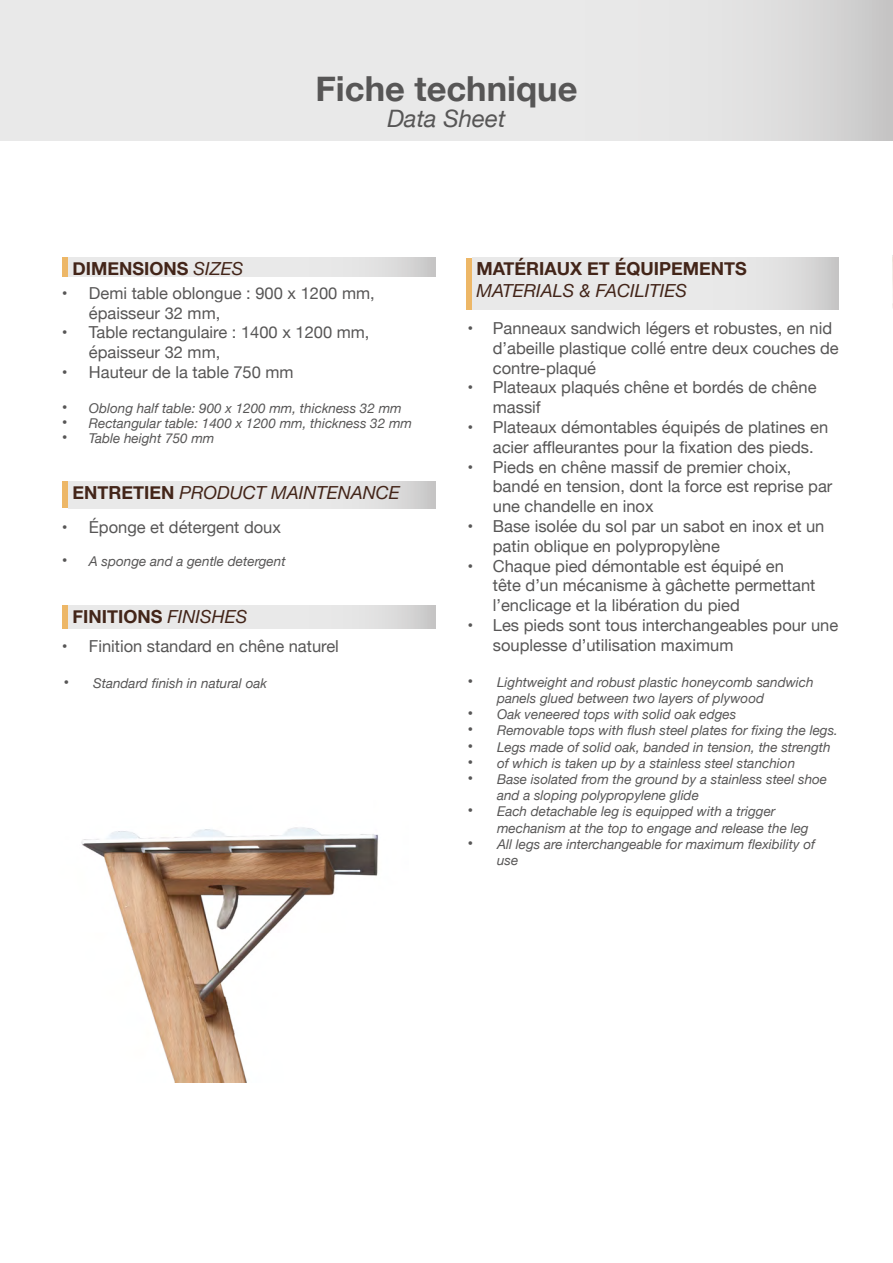
<style>
.page{position:relative;width:893px;height:1263px;background:#fff}
.page>*{position:absolute;margin:0;border:0;box-sizing:border-box;transform-origin:0 0}
.Titre_chariot_Fr___En{font:700 34.5px "Helvetica Neue";color:#575656}
.Titre_chariot_Fr___En-2{font:italic 24px "Helvetica Neue";color:#575656}
.Titres_marron_FR_EN{font:700 18px/21.6px "Helvetica Neue";color:#432519}
.Titres_marron_FR_EN-2{font:italic 18px "Helvetica Neue";color:#432519}
.t1{font:16.5px/19.8px "Helvetica Neue";color:#575656}
.t2{font:italic 13.5px/16.2px "Helvetica Neue";color:#575656}
.s1{font-weight:400;font-style:italic}
.s2{font-style:normal;font-size:16.5px}
.s3{font-weight:700;font-style:normal}
</style>
<div class="page">
<svg style="left:0;top:0;width:893px;height:140px;background:#e5e5e5"></svg>
<svg style="left:472px;top:258px;width:367px;height:51px;background:#e5e5e5"></svg>
<svg style="left:68px;top:258px;width:367px;height:19px;background:#e5e5e5"></svg>
<svg style="left:68px;top:605px;width:367px;height:23px;background:#e5e5e5"></svg>
<svg style="left:68px;top:482px;width:367px;height:26px;background:#e5e5e5"></svg>
<img style="left:81px;top:827px;width:297px;height:256px">
<img style="left:892px;top:255px;width:1px;height:53px">
<p class="Titre_chariot_Fr___En" style="left:315px;top:62px;width:263px">Fiche technique</p>
<p class="Titre_chariot_Fr___En-2" style="left:387px;top:101px;width:120px">Data Sheet</p>
<p class="Titres_marron_FR_EN" style="left:73px;top:258px;width:172px">DIMENSIONS <span class="s1">SIZES</span></p>
<p class="t1" style="left:89px;top:284px;width:287px;text-indent:-27px">• Demi table oblongue : 900 x 1200 mm, épaisseur 32 mm,</p>
<p class="t1" style="left:89px;top:323px;width:282px;text-indent:-27px">• Table rectangulaire : 1400 x 1200 mm, épaisseur 32 mm,</p>
<p class="t1" style="left:62px;top:363px;width:233px">• Hauteur de la table 750 mm</p>
<p class="t2" style="left:62px;top:401px;width:341px"><span class="s2">•</span> Oblong half table: 900 x 1200 mm, thickness 32 mm</p>
<p class="t2" style="left:62px;top:416px;width:352px"><span class="s2">•</span> Rectangular table: 1400 x 1200 mm, thickness 32 mm</p>
<p class="t2" style="left:62px;top:431px;width:154px"><span class="s2">•</span> Table height 750 mm</p>
<p class="Titres_marron_FR_EN-2" style="left:73px;top:480px;width:329px"><span class="s3">ENTRETIEN</span> PRODUCT MAINTENANCE</p>
<p class="t1" style="left:62px;top:518px;width:221px">• Éponge et détergent doux</p>
<p class="t2" style="left:62px;top:554px;width:225px"><span class="s2">•</span> A sponge and a gentle detergent</p>
<p class="Titres_marron_FR_EN" style="left:73px;top:606px;width:176px">FINITIONS <span class="s1">FINISHES</span></p>
<p class="t1" style="left:62px;top:637px;width:279px">• Finition standard en chêne naturel</p>
<p class="t2" style="left:63px;top:676px;width:205px"><span class="s2">•</span> Standard finish in natural oak</p>
<p class="Titres_marron_FR_EN" style="left:476px;top:258px;width:272px">MATÉRIAUX ET ÉQUIPEMENTS<br><span class="s1">MATERIALS &amp; FACILITIES</span></p>
<p class="t1" style="left:493px;top:319px;width:347px;text-indent:-26px">• Panneaux sandwich légers et robustes, en nid d’abeille plastique collé entre deux couches de contre-plaqué</p>
<p class="t1" style="left:493px;top:378px;width:325px;text-indent:-26px">• Plateaux plaqués chêne et bordés de chêne massif</p>
<p class="t1" style="left:493px;top:418px;width:337px;text-indent:-26px">• Plateaux démontables équipés de platines en acier affleurantes pour la fixation des pieds.</p>
<p class="t1" style="left:493px;top:458px;width:341px;text-indent:-26px">• Pieds en chêne massif de premier choix, bandé en tension, dont la force est reprise par une chandelle en inox</p>
<p class="t1" style="left:493px;top:517px;width:333px;text-indent:-26px">• Base isolée du sol par un sabot en inox et un patin oblique en polypropylène</p>
<p class="t1" style="left:493px;top:557px;width:324px;text-indent:-26px">• Chaque pied démontable est équipé en tête d’un mécanisme à gâchette permettant l’enclicage et la libération du pied</p>
<p class="t1" style="left:493px;top:616px;width:347px;text-indent:-26px">• Les pieds sont tous interchangeables pour une souplesse d’utilisation maximum</p>
<p class="t2" style="left:497px;top:675px;width:318px;text-indent:-30px"><span class="s2">•</span> Lightweight and robust plastic honeycomb sandwich panels glued between two layers of plywood</p>
<p class="t2" style="left:467px;top:707px;width:271px"><span class="s2">•</span> Oak veneered tops with solid oak edges</p>
<p class="t2" style="left:467px;top:723px;width:372px"><span class="s2">•</span> Removable tops with flush steel plates for fixing the legs.</p>
<p class="t2" style="left:467px;top:739px;width:365px"><span class="s2">•</span> Legs made of solid oak, banded in tension, the strength</p>
<p class="t2" style="left:467px;top:756px;width:329px"><span class="s2">•</span> of which is taken up by a stainless steel stanchion</p>
<p class="t2" style="left:497px;top:772px;width:332px;text-indent:-30px"><span class="s2">•</span> Base isolated from the ground by a stainless steel shoe and a sloping polypropylene glide</p>
<p class="t2" style="left:497px;top:804px;width:313px;text-indent:-30px"><span class="s2">•</span> Each detachable leg is equipped with a trigger mechanism at the top to engage and release the leg</p>
<p class="t2" style="left:497px;top:837px;width:320px;text-indent:-30px"><span class="s2">•</span> All legs are interchangeable for maximum flexibility of use</p>
</div>
